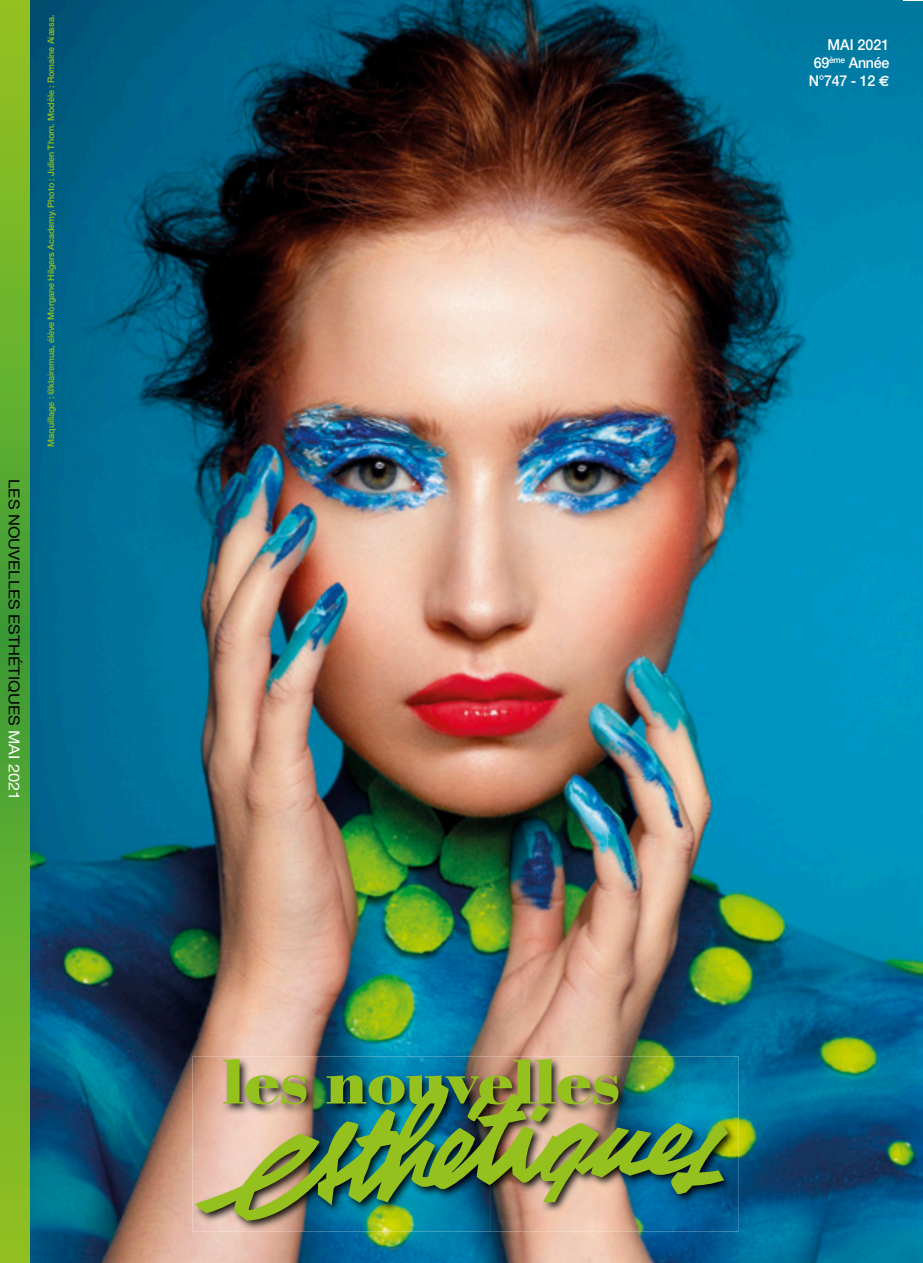
<style>
.page{position:relative;width:923px;height:1263px;background:#fff}
.page>*{position:absolute;margin:0;border:0;box-sizing:border-box;transform-origin:0 0}
.t1{font:15px "Helvetica Neue";color:#000;scale:1.1 1}
.t2{font:500 15px/17.7px "Helvetica Neue CE";letter-spacing:-.02em;color:#fff;text-align:right;scale:.95 1}
.t3{font:500 9px "Helvetica Neue CE";letter-spacing:-.01em;color:#95c11e}
.s1{color:#fff}
.s2{font-family:"Euro Sans";font-weight:700}
</style>
<div class="page">
<img style="left:30px;top:0;width:893px;height:1263px">
<svg style="left:0;top:0;width:30px;height:1263px;background:#69b02c"></svg>
<img style="left:193px;top:1056px;width:546px;height:175px">
<img style="left:195px;top:1059px;width:533px;height:162px">
<h1 class="t1" style="left:23px;top:479px;width:293px;rotate:90deg">LES NOUVELLES ESTHÉTIQUES <span class="s1">MAI 2021</span></h1>
<p class="t3" style="left:45px;top:446px;width:433px;rotate:-90deg">Maquillage : @klairemua, élève Morgane Hilgers Academy. Photo : Julien Thorn. Modèle : Romaine Aiassa.</p>
<h1 class="t2" style="left:808px;top:36px;width:86px">MAI 2021<br>69<sup>ème</sup> Année<br>N°747 - 12 <span class="s2">€</span></h1>
</div>
